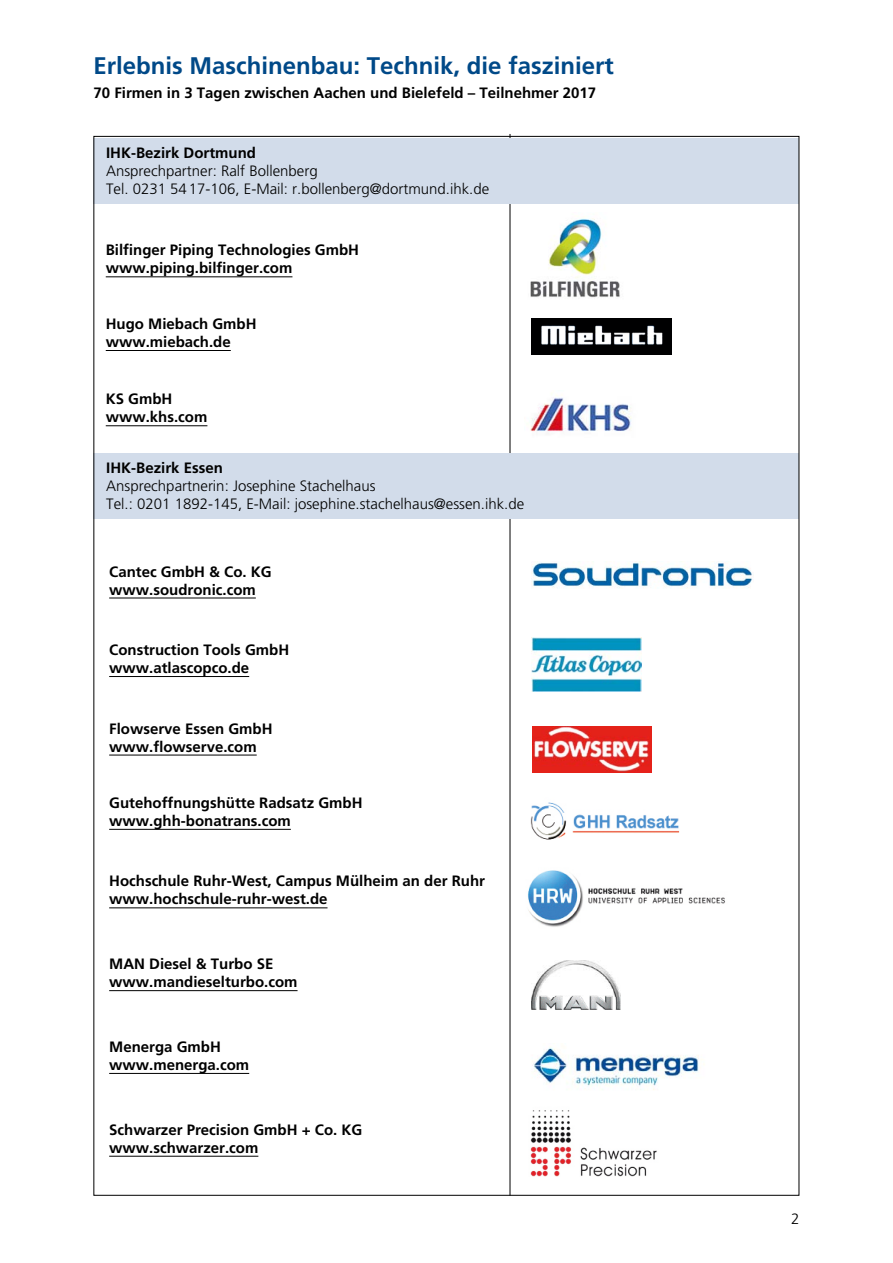
<style>
.page{position:relative;width:893px;height:1263px;background:#fff}
.page>*{position:absolute;margin:0;border:0;box-sizing:border-box;transform-origin:0 0}
.t1{font:700 24px "Frutiger";color:#004988}
.t2{font:700 15px/18px "Frutiger";color:#000}
.t3{font:300 15px/18px "Frutiger";color:#000}
</style>
<div class="page">
<hr style="left:510px;top:134px;width:1px;height:1061px;background:#000">
<hr style="left:106px;top:350px;width:125px;height:1px;background:#000">
<hr style="left:106px;top:425px;width:101px;height:1px;background:#000">
<img style="left:531px;top:319px;width:140px;height:35px">
<div style="left:93px;top:138px;width:706px;height:66px;background:#d2dcea"></div>
<hr style="left:106px;top:276px;width:186px;height:1px;background:#000">
<img style="left:530px;top:218px;width:90px;height:80px">
<div style="left:94px;top:453px;width:705px;height:66px;background:#d2dcea"></div>
<hr style="left:109px;top:598px;width:147px;height:1px;background:#000">
<hr style="left:109px;top:676px;width:140px;height:1px;background:#000">
<hr style="left:109px;top:755px;width:148px;height:1px;background:#000">
<hr style="left:109px;top:829px;width:182px;height:1px;background:#000">
<hr style="left:109px;top:907px;width:218px;height:1px;background:#000">
<hr style="left:109px;top:990px;width:189px;height:1px;background:#000">
<hr style="left:109px;top:1073px;width:140px;height:1px;background:#000">
<hr style="left:109px;top:1156px;width:149px;height:1px;background:#000">
<img style="left:532px;top:726px;width:119px;height:46px">
<img style="left:530px;top:802px;width:150px;height:38px">
<img style="left:528px;top:870px;width:197px;height:57px">
<img style="left:532px;top:562px;width:222px;height:26px">
<img style="left:531px;top:638px;width:111px;height:53px">
<svg style="left:531px;top:993px;width:90px;height:17px"></svg>
<img style="left:531px;top:960px;width:89px;height:49px">
<img style="left:530px;top:1110px;width:127px;height:67px">
<img style="left:532px;top:1047px;width:170px;height:43px">
<img style="left:530px;top:393px;width:101px;height:39px">
<h1 class="t1" style="left:94px;top:52px;width:522px">Erlebnis Maschinenbau: Technik, die fasziniert</h1>
<p class="t2" style="left:94px;top:84px;width:504px">70 Firmen in 3 Tagen zwischen Aachen und Bielefeld – Teilnehmer 2017</p>
<p class="t2" style="left:106px;top:144px;width:152px">IHK-Bezirk Dortmund</p>
<p class="t3" style="left:106px;top:162px;width:385px">Ansprechpartner: Ralf Bollenberg<br>Tel. 0231 54 17-106, E-Mail: r.bollenberg@dortmund.ihk.de</p>
<p class="t2" style="left:106px;top:241px;width:255px">Bilfinger Piping Technologies GmbH www.piping.bilfinger.com</p>
<p class="t2" style="left:106px;top:315px;width:152px">Hugo Miebach GmbH www.miebach.de</p>
<p class="t2" style="left:106px;top:390px;width:103px">KS GmbH www.khs.com</p>
<p class="t2" style="left:106px;top:459px;width:118px">IHK-Bezirk Essen</p>
<p class="t3" style="left:106px;top:477px;width:419px">Ansprechpartnerin: Josephine Stachelhaus<br>Tel.: 0201 1892-145, E-Mail: josephine.stachelhaus@essen.ihk.de</p>
<p class="t2" style="left:109px;top:562px;width:164px">Cantec GmbH &amp; Co. KG www.soudronic.com</p>
<p class="t2" style="left:109px;top:641px;width:181px">Construction Tools GmbH www.atlascopco.de</p>
<p class="t2" style="left:109px;top:719px;width:165px">Flowserve Essen GmbH www.flowserve.com</p>
<p class="t2" style="left:109px;top:793px;width:255px">Gutehoffnungshütte Radsatz GmbH www.ghh-bonatrans.com</p>
<p class="t2" style="left:109px;top:872px;width:377px">Hochschule Ruhr-West, Campus Mülheim an der Ruhr www.hochschule-ruhr-west.de</p>
<p class="t2" style="left:109px;top:955px;width:190px">MAN Diesel &amp; Turbo SE www.mandieselturbo.com</p>
<p class="t2" style="left:109px;top:1038px;width:142px">Menerga GmbH www.menerga.com</p>
<p class="t2" style="left:109px;top:1120px;width:255px">Schwarzer Precision GmbH + Co. KG www.schwarzer.com</p>
<p class="t3" style="left:791px;top:1209px;width:10px">2</p>
</div>
